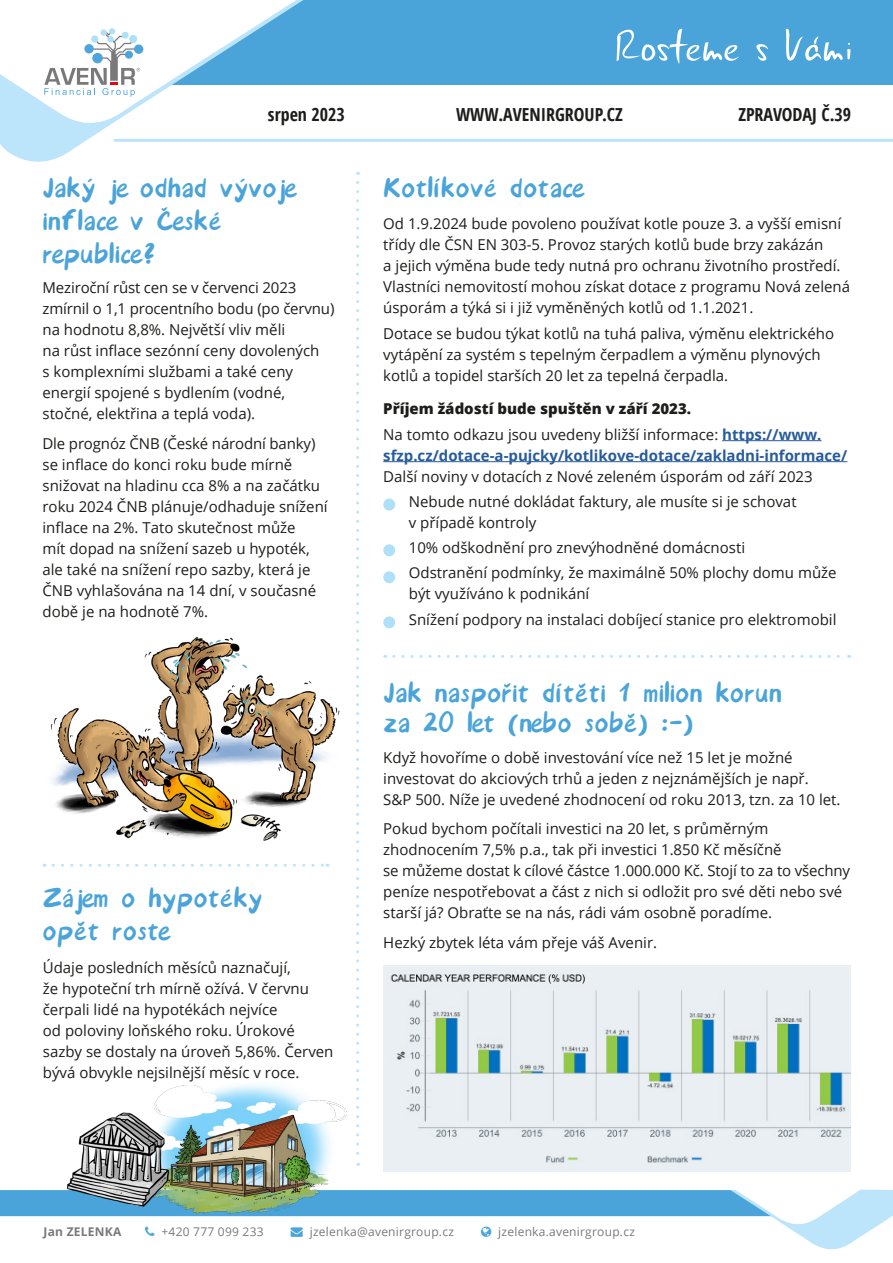
<style>
.page{position:relative;width:893px;height:1263px;background:#fff}
.page>*{position:absolute;margin:0;border:0;box-sizing:border-box;transform-origin:0 0}
.t1{font:36px/33px "Avenir Font";color:#4aa4da}
.t2{font:700 condensed 18px "Open Sans";color:#1d1d1b}
.t3{font:15px/21px "Open Sans";color:#1d1d1b}
.t4{font:700 15px "Open Sans";color:#275b9b}
.t5{font:12px "Open Sans";letter-spacing:.02em;color:#797979}
.t6{font:700 12px "Open Sans";letter-spacing:.02em;color:#797979}
.s1{font-weight:800}
.s2{font-weight:700;color:#275b9b}
.s3{color:#49a5db}
</style>
<div class="page">
<div style="left:22px;top:0;width:871px;height:85px;background:#4aa4da"></div>
<svg style="left:0;top:0;width:328px;height:162px"></svg>
<svg style="left:617px;top:29px;width:123px;height:35px"></svg>
<svg style="left:756px;top:44px;width:12px;height:17px"></svg>
<svg style="left:786px;top:29px;width:64px;height:32px"></svg>
<svg style="left:0;top:0;width:302px;height:129px"></svg>
<hr style="left:115px;top:139px;width:778px;height:3px;background:#bce4fa">
<svg style="left:53px;top:864px;width:275px;height:3px"></svg>
<svg style="left:394px;top:655px;width:456px;height:3px"></svg>
<svg style="left:356px;top:182px;width:3px;height:880px"></svg>
<img style="left:383px;top:988px;width:467px;height:183px">
<img style="left:383px;top:965px;width:467px;height:23px">
<div style="left:383px;top:499px;width:12px;height:11px;background:#afdff9;border-radius:50%"></div>
<div style="left:383px;top:544px;width:12px;height:12px;background:#afdff9;border-radius:50%"></div>
<div style="left:383px;top:616px;width:12px;height:12px;background:#afdff9;border-radius:50%"></div>
<div style="left:383px;top:571px;width:12px;height:12px;background:#afdff9;border-radius:50%"></div>
<img style="left:50px;top:627px;width:308px;height:223px">
<img style="left:154px;top:1062px;width:206px;height:127px">
<img style="left:66px;top:1108px;width:104px;height:81px">
<hr style="left:722px;top:440px;width:99px;height:1px;background:#275b9b">
<hr style="left:383px;top:461px;width:464px;height:1px;background:#275b9b">
<svg style="left:0;top:1189px;width:893px;height:61px"></svg>
<p class="t2" style="left:268px;top:101px;width:78px">srpen 2023</p>
<p class="t2" style="left:456px;top:101px;width:168px">WWW.AVENIRGROUP.CZ</p>
<p class="t2" style="left:738px;top:101px;width:114px">ZPRAVODAJ Č.39</p>
<h1 class="t1" style="left:43px;top:172px;width:255px">Jaký je odhad vývoje inflace v České republice?</h1>
<p class="t3" style="left:43px;top:277px;width:293px">Meziroční růst cen se v červenci 2023 zmírnil o 1,1 procentního bodu (po červnu) na hodnotu 8,8%. Největší vliv měli<br>na růst inflace sezónní ceny dovolených<br>s komplexními službami a také ceny energií spojené s bydlením (vodné, stočné, elektřina a teplá voda).</p>
<p class="t3" style="left:43px;top:432px;width:287px">Dle prognóz ČNB (České národní banky) se inflace do konci roku bude mírně snižovat na hladinu cca 8% a na začátku roku 2024 ČNB plánuje/odhaduje snížení inflace na 2%. Tato skutečnost může<br>mít dopad na snížení sazeb u hypoték, ale také na snížení repo sazby, která je ČNB vyhlašována na 14 dní, v současné době je na hodnotě 7%.</p>
<h1 class="t1" style="left:43px;top:882px;width:221px">Zájem o hypotéky opět roste</h1>
<p class="t3" style="left:43px;top:956px;width:292px">Údaje posledních měsíců naznačují,<br>že hypoteční trh mírně ožívá. V červnu čerpali lidé na hypotékách nejvíce<br>od poloviny loňského roku. Úrokové sazby se dostaly na úroveň 5,86%. Červen bývá obvykle nejsilnější měsíc v roce.</p>
<h1 class="t1" style="left:383px;top:172px;width:202px">Kotlíkové dotace</h1>
<p class="t3" style="left:383px;top:213px;width:468px">Od 1.9.2024 bude povoleno používat kotle pouze 3. a vyšší emisní třídy dle ČSN EN 303-5. Provoz starých kotlů bude brzy zakázán<br>a jejich výměna bude tedy nutná pro ochranu životního prostředí.<br>Vlastníci nemovitostí mohou získat dotace z programu Nová zelená úsporám a týká si i již vyměněných kotlů od 1.1.2021.</p>
<p class="t3" style="left:383px;top:322px;width:452px">Dotace se budou týkat kotlů na tuhá paliva, výměnu elektrického vytápění za systém s tepelným čerpadlem a výměnu plynových kotlů a topidel starších 20 let za tepelná čerpadla.</p>
<p class="t3" style="left:383px;top:396px;width:440px;line-height:25.2px"><span class="s1">Příjem žádostí bude spuštěn v září 2023.<br></span>Na tomto odkazu jsou uvedeny bližší informace: <span class="s2">https://www.</span></p>
<p class="t4" style="left:383px;top:444px;width:466px">sfzp.cz/dotace-a-pujcky/kotlikove-dotace/zakladni-informace/</p>
<p class="t3" style="left:409px;top:463px;width:405px;line-height:25.2px;text-indent:-26px">Další noviny v dotacích z Nové zeleném úsporám od září 2023<br>Nebude nutné dokládat faktury, ale musíte si je schovat</p>
<p class="t3" style="left:409px;top:509px;width:429px;line-height:25.2px">v případě kontroly<br>10% odškodnění pro znevýhodněné domácnosti<br>Odstranění podmínky, že maximálně 50% plochy domu může</p>
<p class="t3" style="left:409px;top:581px;width:429px;line-height:25.2px">být využíváno k podnikání<br>Snížení podpory na instalaci dobíjecí stanice pro elektromobil</p>
<h1 class="t1" style="left:383px;top:679px;width:400px;line-height:30px">Jak naspořit dítěti 1 milion korun za 20 let (nebo sobě) :-)</h1>
<p class="t3" style="left:383px;top:746px;width:459px">Když hovoříme o době investování více než 15 let je možné investovat do akciových trhů a jeden z nejznámějších je např.<br>S&amp;P 500. Níže je uvedené zhodnocení od roku 2013, tzn. za 10 let.</p>
<p class="t3" style="left:383px;top:818px;width:468px">Pokud bychom počítali investici na 20 let, s průměrným zhodnocením 7,5% p.a., tak při investici 1.850 Kč měsíčně<br>se můžeme dostat k cílové částce 1.000.000 Kč. Stojí to za to všechny peníze nespotřebovat a část z nich si odložit pro své děti nebo své starší já? Obraťte se na nás, rádi vám osobně poradíme.</p>
<p class="t3" style="left:383px;top:931px;width:275px">Hezký zbytek léta vám přeje váš Avenir.</p>
<p class="t6" style="left:44px;top:1223px;width:79px">Jan ZELENKA</p>
<p class="t5" style="left:162px;top:1223px;width:104px">+420 777 099 233</p>
<p class="t5" style="left:291px;top:1223px;width:165px"><span class="s3">→</span> jzelenka@avenirgroup.cz</p>
<p class="t5" style="left:498px;top:1223px;width:138px">jzelenka.avenirgroup.cz</p>
</div>
